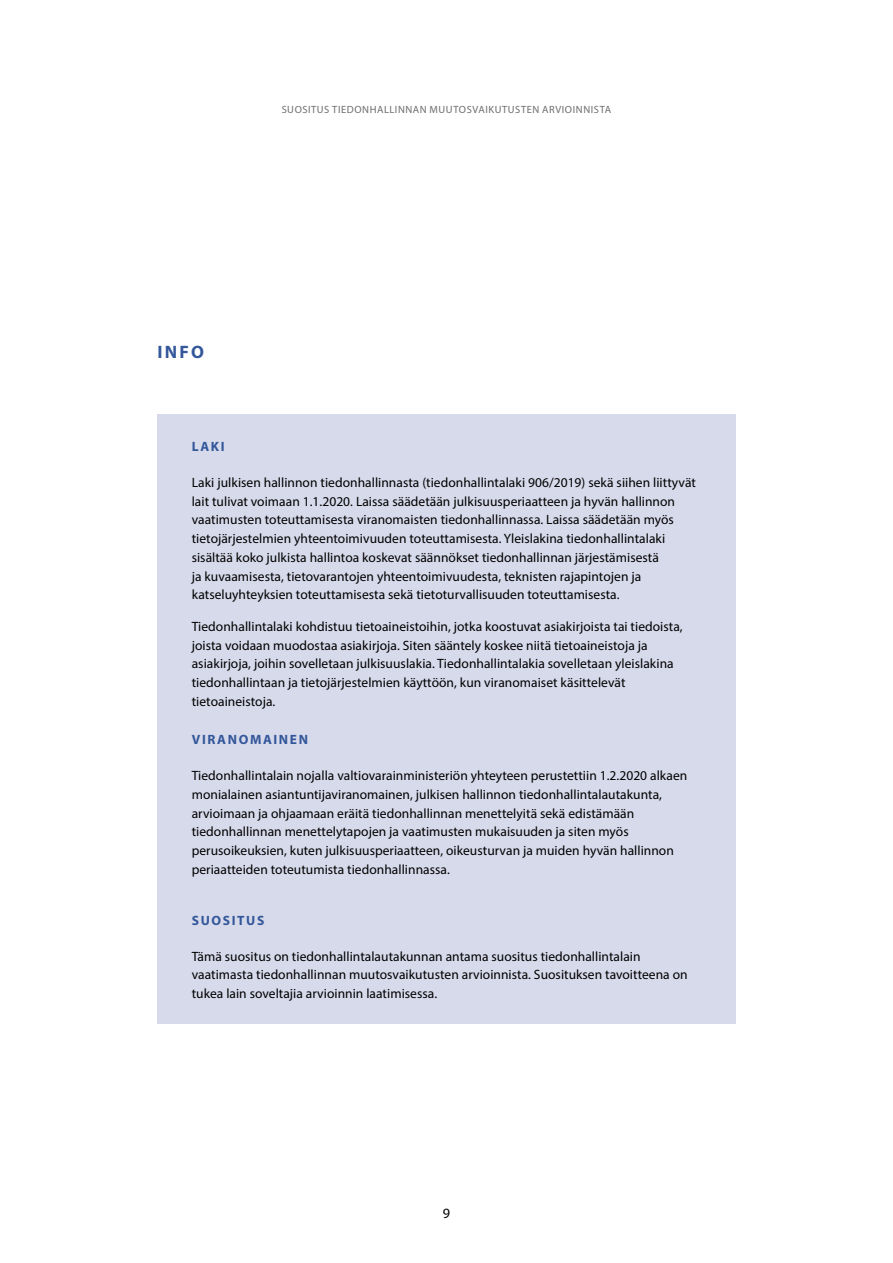
<style>
.page{position:relative;width:893px;height:1263px;background:#fff}
.page>*{position:absolute;margin:0;border:0;box-sizing:border-box;transform-origin:0 0}
.esipuheots__sisällys{font:700 18px "Myriad Pro";color:#33579a}
.t1{font:14.25px "Myriad Pro";color:#000}
.Laatikkoteksti{font:13.5px/18.8px "Myriad Pro";letter-spacing:.005em;color:#000}
.laatikko-otsikko{font:700 13.5px "Myriad Pro";letter-spacing:.12em;color:#33579a}
.t2{font:10.5px "Myriad Pro";letter-spacing:.055em;color:#6e6e6d}
</style>
<div class="page">
<div style="left:158px;top:414px;width:578px;height:609px;background:#d7daeb"></div>
<p class="t2" style="left:282px;top:103px;width:331px">SUOSITUS TIEDONHALLINNAN MUUTOSVAIKUTUSTEN ARVIOINNISTA</p>
<p class="esipuheots__sisällys" style="left:158px;top:340px;width:48px">INFO</p>
<p class="laatikko-otsikko" style="left:192px;top:438px;width:34px">LAKI</p>
<p class="Laatikkoteksti" style="left:192px;top:473px;width:506px">Laki julkisen hallinnon tiedonhallinnasta (tiedonhallintalaki 906/2019) sekä siihen liittyvät lait tulivat voimaan 1.1.2020. Laissa säädetään julkisuusperiaatteen ja hyvän hallinnon vaatimusten toteuttamisesta viranomaisten tiedonhallinnassa. Laissa säädetään myös tietojärjestelmien yhteentoimivuuden toteuttamisesta. Yleislakina tiedonhallintalaki sisältää koko julkista hallintoa koskevat säännökset tiedonhallinnan järjestämisestä<br>ja kuvaamisesta, tietovarantojen yhteentoimivuudesta, teknisten rajapintojen ja katseluyhteyksien toteuttamisesta sekä tietoturvallisuuden toteuttamisesta.</p>
<p class="Laatikkoteksti" style="left:192px;top:617px;width:492px">Tiedonhallintalaki kohdistuu tietoaineistoihin, jotka koostuvat asiakirjoista tai tiedoista, joista voidaan muodostaa asiakirjoja. Siten sääntely koskee niitä tietoaineistoja ja asiakirjoja, joihin sovelletaan julkisuuslakia. Tiedonhallintalakia sovelletaan yleislakina tiedonhallintaan ja tietojärjestelmien käyttöön, kun viranomaiset käsittelevät tietoaineistoja.</p>
<p class="laatikko-otsikko" style="left:192px;top:731px;width:118px">VIRANOMAINEN</p>
<p class="Laatikkoteksti" style="left:192px;top:766px;width:497px">Tiedonhallintalain nojalla valtiovarainministeriön yhteyteen perustettiin 1.2.2020 alkaen monialainen asiantuntijaviranomainen, julkisen hallinnon tiedonhallintalautakunta, arvioimaan ja ohjaamaan eräitä tiedonhallinnan menettelyitä sekä edistämään tiedonhallinnan menettelytapojen ja vaatimusten mukaisuuden ja siten myös perusoikeuksien, kuten julkisuusperiaatteen, oikeusturvan ja muiden hyvän hallinnon periaatteiden toteutumista tiedonhallinnassa.</p>
<p class="laatikko-otsikko" style="left:192px;top:911px;width:74px">SUOSITUS</p>
<p class="Laatikkoteksti" style="left:192px;top:946px;width:497px">Tämä suositus on tiedonhallintalautakunnan antama suositus tiedonhallintalain vaatimasta tiedonhallinnan muutosvaikutusten arvioinnista. Suosituksen tavoitteena on tukea lain soveltajia arvioinnin laatimisessa.</p>
<p class="t1" style="left:443px;top:1204px;width:9px">9</p>
</div>
